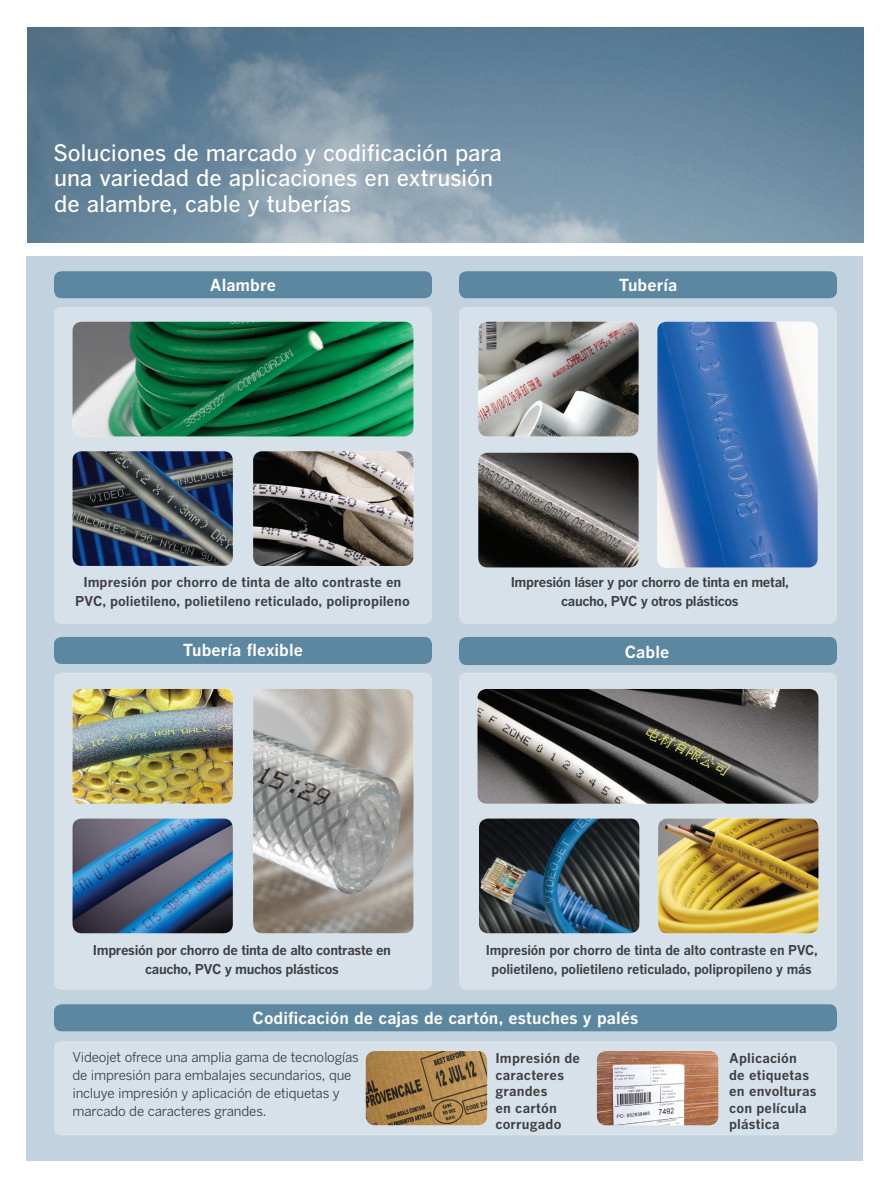
<style>
.page{position:relative;width:891px;height:1188px;background:#fff}
.page>*{position:absolute;margin:0;border:0;box-sizing:border-box;transform-origin:0 0}
.t1{font:22.5px/25.5px "Benton Got Med";letter-spacing:-.005em;color:#fff}
.t2{font:16.5px "Benton Got Bol";color:#fff}
.t3{font:13.5px/19.5px "Benton Got Bol";letter-spacing:-.015em;color:#3e3e3f;text-align:center}
.t4{font:13.5px/18px "Benton Got Reg";letter-spacing:-.02em;color:#3e3e3f}
.t5{font:13.5px/16.5px "Benton Got Bol";letter-spacing:.01em;color:#3e3e3f}
</style>
<div class="page">
<img style="left:27px;top:27px;width:837px;height:216px">
<div style="left:26px;top:256px;width:837px;height:905px;background:#c3d2df"></div>
<div style="left:54px;top:1041px;width:783px;height:94px;background:#d6e1ea;border-radius:8px"></div>
<div style="left:459px;top:307px;width:378px;height:317px;background:#d6e1ea;border-radius:8px"></div>
<div style="left:459px;top:271px;width:378px;height:27px;background:#5c87a1;border-radius:8px"></div>
<div style="left:54px;top:637px;width:378px;height:27px;background:#5c87a1;border-radius:8px"></div>
<div style="left:54px;top:307px;width:378px;height:317px;background:#d6e1ea;border-radius:8px"></div>
<div style="left:54px;top:673px;width:378px;height:317px;background:#d6e1ea;border-radius:8px"></div>
<div style="left:459px;top:673px;width:378px;height:317px;background:#d6e1ea;border-radius:8px"></div>
<div style="left:54px;top:271px;width:378px;height:27px;background:#5c87a1;border-radius:8px"></div>
<img style="left:253px;top:689px;width:161px;height:244px">
<img style="left:72px;top:689px;width:161px;height:115px">
<img style="left:72px;top:819px;width:161px;height:114px">
<img style="left:658px;top:819px;width:161px;height:114px">
<img style="left:477px;top:689px;width:341px;height:115px">
<img style="left:479px;top:819px;width:160px;height:114px">
<div style="left:459px;top:637px;width:378px;height:28px;background:#5c87a1;border-radius:8px"></div>
<img style="left:253px;top:451px;width:160px;height:115px">
<img style="left:73px;top:451px;width:160px;height:115px">
<img style="left:657px;top:322px;width:161px;height:246px">
<img style="left:478px;top:453px;width:161px;height:115px">
<img style="left:478px;top:322px;width:161px;height:114px">
<img style="left:73px;top:322px;width:340px;height:114px">
<img style="left:366px;top:1051px;width:121px;height:74px">
<img style="left:597px;top:1051px;width:121px;height:74px">
<div style="left:54px;top:1004px;width:783px;height:27px;background:#5c87a1;border-radius:8px"></div>
<h1 class="t1" style="left:53px;top:139px;width:450px">Soluciones de marcado y codificación para una variedad de aplicaciones en extrusión de alambre, cable y tuberías</h1>
<p class="t2" style="left:210px;top:275px;width:68px">Alambre</p>
<p class="t2" style="left:619px;top:275px;width:60px">Tubería</p>
<p class="t3" style="left:75px;top:572px;width:336px">Impresión por chorro de tinta de alto contraste en<br>PVC, polietileno, polietileno reticulado, polipropileno</p>
<p class="t3" style="left:511px;top:572px;width:280px">Impresión láser y por chorro de tinta en metal, caucho, PVC y otros plásticos</p>
<p class="t2" style="left:183px;top:640px;width:122px">Tubería flexible</p>
<p class="t2" style="left:625px;top:641px;width:46px">Cable</p>
<p class="t3" style="left:93px;top:940px;width:300px">Impresión por chorro de tinta de alto contraste en caucho, PVC y muchos plásticos</p>
<p class="t3" style="left:486px;top:940px;width:333px">Impresión por chorro de tinta de alto contraste en PVC, polietileno, polietileno reticulado, polipropileno y más</p>
<p class="t2" style="left:252px;top:1007px;width:388px">Codificación de cajas de cartón, estuches y palés</p>
<p class="t4" style="left:73px;top:1048px;width:288px">Videojet ofrece una amplia gama de tecnologías de impresión para embalajes secundarios, que incluye impresión y aplicación de etiquetas y marcado de caracteres grandes.</p>
<p class="t5" style="left:495px;top:1050px;width:86px">Impresión de caracteres grandes<br>en cartón corrugado</p>
<p class="t5" style="left:729px;top:1050px;width:89px">Aplicación<br>de etiquetas en envolturas con película plástica</p>
</div>
